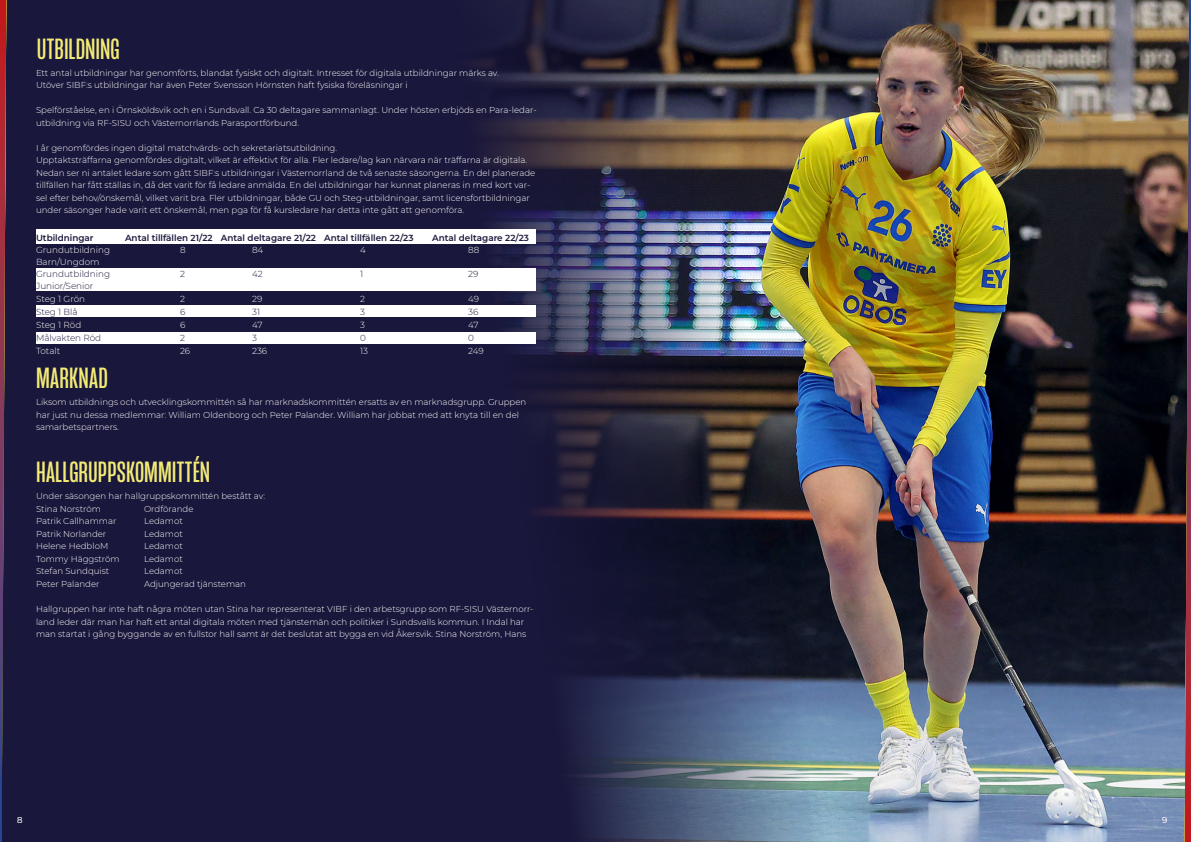
<style>
.page{position:relative;width:1191px;height:842px;background:#fff}
.page>*{position:absolute;margin:0;border:0;box-sizing:border-box;transform-origin:0 0}
.t1{font:30px "Mongoose";letter-spacing:.005em;color:#f3eb75}
.t2{font:600 8.8px "Montserrat";color:#19173b}
.t3{font:300 8.8px "Montserrat";color:#fff}
.t4{font:300 8.8px "Montserrat";color:#19173b}
.t5{font:300 8.6px/12.5px "Montserrat";color:#fff}
.t6{font:300 8.5px "Montserrat";color:#fff}
</style>
<div class="page">
<img style="left:6px;top:0;width:1175px;height:842px">
<div style="left:36px;top:229px;width:500px;height:15px;background:#fff"></div>
<div style="left:36px;top:305px;width:500px;height:12px;background:#fff"></div>
<div style="left:36px;top:268px;width:500px;height:23px;background:#fff"></div>
<div style="left:36px;top:332px;width:500px;height:12px;background:#fff"></div>
<svg style="left:1184px;top:0;width:7px;height:842px"></svg>
<svg style="left:0;top:0;width:6px;height:842px"></svg>
<h1 class="t1" style="left:37px;top:31px;width:84px">UTBILDNING</h1>
<p class="t5" style="left:36px;top:66px;width:464px">Ett antal utbildningar har genomförts, blandat fysiskt och digitalt. Intresset för digitala utbildningar märks av.<br>Utöver SIBF:s utbildningar har även Peter Svensson Hörnsten haft fysiska föreläsningar i</p>
<p class="t5" style="left:36px;top:104px;width:502px">Spelförståelse, en i Örnsköldsvik och en i Sundsvall. Ca 30 deltagare sammanlagt. Under hösten erbjöds en Para-ledar&shy;utbildning via RF-SISU och Västernorrlands Parasportförbund.</p>
<p class="t5" style="left:36px;top:141px;width:501px">I år genomfördes ingen digital matchvärds- och sekretariatsutbildning.<br>Upptaktsträffarna genomfördes digitalt, vilket är effektivt för alla. Fler ledare/lag kan närvara när träffarna är digitala.<br>Nedan ser ni antalet ledare som gått SIBF:s utbildningar i Västernorrland de två senaste säsongerna. En del planerade tillfällen har fått ställas in, då det varit för få ledare anmälda. En del utbildningar har kunnat planeras in med kort var&shy;sel efter behov/önskemål, vilket varit bra. Fler utbildningar, både GU och Steg-utbildningar, samt licensfortbildningar under säsonger hade varit ett önskemål, men pga för få kursledare har detta inte gått att genomföra.</p>
<p class="t2" style="left:36px;top:231px;width:59px">Utbildningar</p>
<p class="t2" style="left:125px;top:231px;width:290px">Antal tillfällen 21/22 Antal deltagare 21/22 Antal tillfällen 22/23</p>
<p class="t2" style="left:432px;top:231px;width:98px">Antal deltagare 22/23</p>
<p class="t3" style="left:36px;top:244px;width:76px">Grundutbildning</p>
<p class="t3" style="left:180px;top:244px;width:7px">8</p>
<p class="t3" style="left:252px;top:244px;width:13px">84</p>
<p class="t3" style="left:360px;top:244px;width:7px">4</p>
<p class="t3" style="left:468px;top:244px;width:13px">88</p>
<p class="t3" style="left:36px;top:256px;width:65px">Barn/Ungdom</p>
<p class="t4" style="left:36px;top:268px;width:76px">Grundutbildning</p>
<p class="t4" style="left:180px;top:268px;width:6px">2</p>
<p class="t4" style="left:252px;top:268px;width:12px">42</p>
<p class="t4" style="left:360px;top:268px;width:5px">1</p>
<p class="t4" style="left:468px;top:268px;width:12px">29</p>
<p class="t4" style="left:36px;top:280px;width:59px">Junior/Senior</p>
<p class="t3" style="left:36px;top:293px;width:51px">Steg 1 Grön</p>
<p class="t3" style="left:180px;top:293px;width:6px">2</p>
<p class="t3" style="left:252px;top:293px;width:12px">29</p>
<p class="t3" style="left:360px;top:293px;width:6px">2</p>
<p class="t3" style="left:468px;top:293px;width:12px">49</p>
<p class="t4" style="left:36px;top:306px;width:43px">Steg 1 Blå</p>
<p class="t4" style="left:180px;top:306px;width:7px">6</p>
<p class="t4" style="left:252px;top:306px;width:10px">31</p>
<p class="t4" style="left:360px;top:306px;width:6px">3</p>
<p class="t4" style="left:468px;top:306px;width:12px">36</p>
<p class="t3" style="left:36px;top:319px;width:47px">Steg 1 Röd</p>
<p class="t3" style="left:180px;top:319px;width:7px">6</p>
<p class="t3" style="left:252px;top:319px;width:12px">47</p>
<p class="t3" style="left:360px;top:319px;width:6px">3</p>
<p class="t3" style="left:468px;top:319px;width:12px">47</p>
<p class="t4" style="left:36px;top:332px;width:67px">Målvakten Röd</p>
<p class="t4" style="left:180px;top:332px;width:6px">2</p>
<p class="t4" style="left:252px;top:332px;width:6px">3</p>
<p class="t4" style="left:360px;top:332px;width:7px">0</p>
<p class="t4" style="left:468px;top:332px;width:7px">0</p>
<p class="t3" style="left:36px;top:345px;width:26px">Totalt</p>
<p class="t3" style="left:180px;top:345px;width:12px">26</p>
<p class="t3" style="left:252px;top:345px;width:17px">236</p>
<p class="t3" style="left:360px;top:345px;width:10px">13</p>
<p class="t3" style="left:468px;top:345px;width:17px">249</p>
<h1 class="t1" style="left:36px;top:361px;width:73px">MARKNAD</h1>
<p class="t5" style="left:36px;top:395px;width:492px">Liksom utbildnings och utvecklingskommittén så har marknadskommittén ersatts av en marknadsgrupp. Gruppen har just nu dessa medlemmar: William Oldenborg och Peter Palander. William har jobbat med att knyta till en del samarbetspartners.</p>
<h1 class="t1" style="left:36px;top:455px;width:176px">HALLGRUPPSKOMMITTÉN</h1>
<p class="t5" style="left:36px;top:490px;width:231px">Under säsongen har hallgruppskommittén bestått av:<br>Stina Norström</p>
<p class="t5" style="left:144px;top:502px;width:51px">Ordförande</p>
<p class="t5" style="left:36px;top:515px;width:82px">Patrik Callhammar</p>
<p class="t5" style="left:144px;top:515px;width:40px">Ledamot</p>
<p class="t5" style="left:36px;top:527px;width:72px">Patrik Norlander</p>
<p class="t5" style="left:144px;top:527px;width:40px">Ledamot</p>
<p class="t5" style="left:36px;top:540px;width:74px">Helene HedbloM</p>
<p class="t5" style="left:144px;top:540px;width:40px">Ledamot</p>
<p class="t5" style="left:36px;top:552px;width:85px">Tommy Häggström</p>
<p class="t5" style="left:144px;top:552px;width:40px">Ledamot</p>
<p class="t5" style="left:36px;top:565px;width:75px">Stefan Sundquist</p>
<p class="t5" style="left:144px;top:565px;width:40px">Ledamot</p>
<p class="t5" style="left:36px;top:577px;width:65px">Peter Palander</p>
<p class="t5" style="left:144px;top:577px;width:103px">Adjungerad tjänsteman</p>
<p class="t5" style="left:36px;top:602px;width:499px">Hallgruppen har inte haft några möten utan Stina har representerat VIBF i den arbetsgrupp som RF-SISU Västernorr&shy;land leder där man har haft ett antal digitala möten med tjänstemän och politiker i Sundsvalls kommun. I Indal har man startat i gång byggande av en fullstor hall samt är det beslutat att bygga en vid Åkersvik. Stina Norström, Hans</p>
<p class="t6" style="left:17px;top:814px;width:7px">8</p>
<p class="t6" style="left:1162px;top:814px;width:7px">9</p>
</div>
